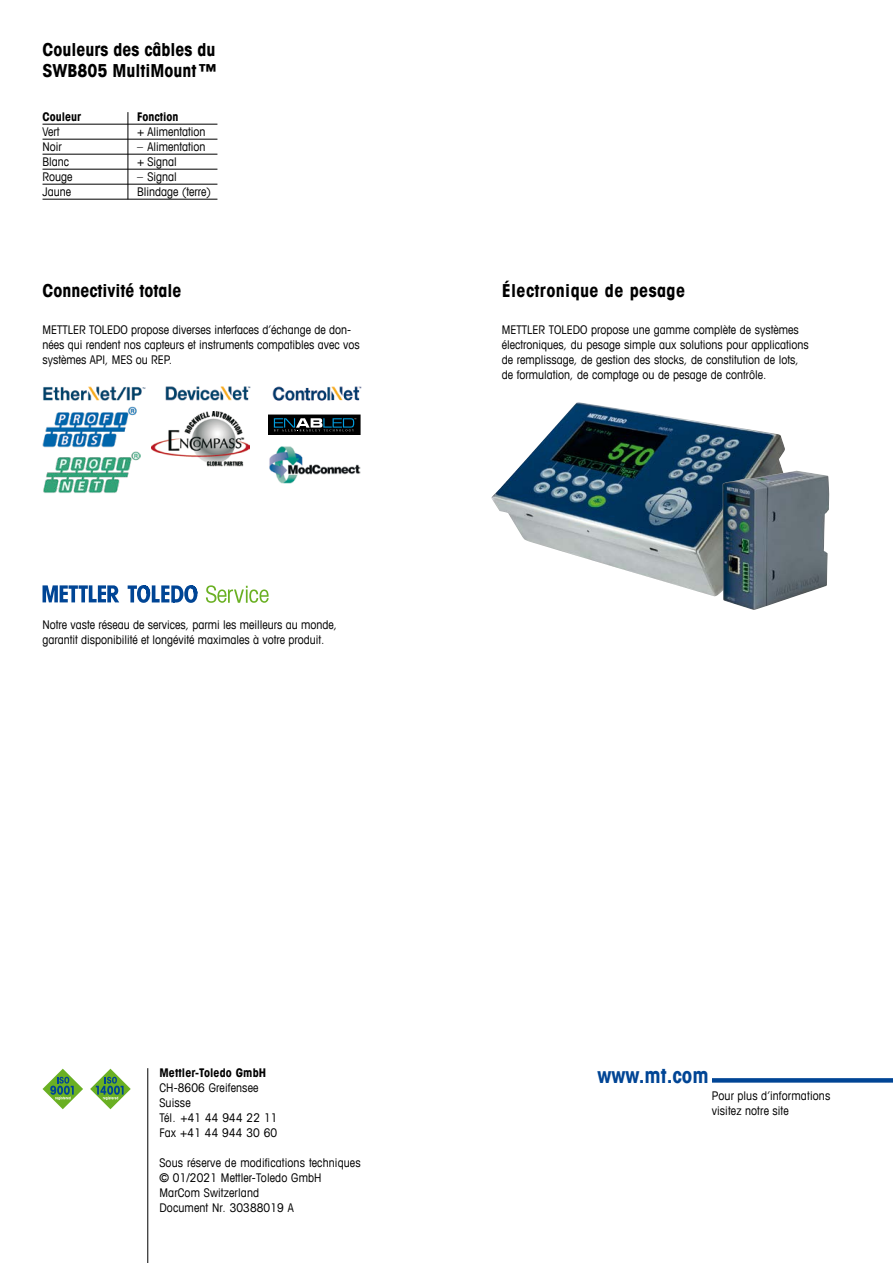
<style>
.page{position:relative;width:893px;height:1263px;background:#fff}
.page>*{position:absolute;margin:0;border:0;box-sizing:border-box;transform-origin:0 0}
.t1{font:700 condensed 21px "Avant Garde Com";color:#004595}
.t2{font:700 condensed 18px/21.6px "Avant Garde Com";color:#000}
.t3{font:700 condensed 18px "Avant Garde Com";letter-spacing:.02em;color:#000}
.t4{font:condensed 12px/15px "Avant Garde Com";color:#000}
.t5{font:700 condensed 12px "Avant Garde Com";color:#000}
</style>
<div class="page">
<svg style="left:206px;top:585px;width:63px;height:18px"></svg>
<svg style="left:43px;top:585px;width:76px;height:17px"></svg>
<svg style="left:128px;top:585px;width:69px;height:18px"></svg>
<img style="left:43px;top:406px;width:94px;height:42px">
<img style="left:43px;top:451px;width:98px;height:42px">
<img style="left:151px;top:412px;width:98px;height:54px">
<div style="left:268px;top:415px;width:92px;height:20px;background:#000"></div>
<svg style="left:274px;top:418px;width:82px;height:14px"></svg>
<img style="left:269px;top:446px;width:91px;height:37px">
<img style="left:272px;top:386px;width:90px;height:15px">
<img style="left:43px;top:386px;width:103px;height:14px">
<img style="left:165px;top:386px;width:85px;height:14px">
<img style="left:491px;top:402px;width:294px;height:194px">
<img style="left:723px;top:471px;width:106px;height:139px">
<hr style="left:43px;top:124px;width:174px;height:1px;background:#000">
<hr style="left:43px;top:139px;width:174px;height:1px;background:#000">
<hr style="left:43px;top:154px;width:174px;height:1px;background:#000">
<hr style="left:43px;top:169px;width:174px;height:1px;background:#000">
<hr style="left:43px;top:184px;width:174px;height:1px;background:#000">
<hr style="left:43px;top:199px;width:174px;height:1px;background:#000">
<hr style="left:128px;top:112px;width:1px;height:87px;background:#000">
<svg style="left:90px;top:1069px;width:41px;height:40px"></svg>
<svg style="left:43px;top:1069px;width:40px;height:40px"></svg>
<hr style="left:147px;top:1068px;width:1px;height:195px;background:#000">
<div style="left:712px;top:1078px;width:181px;height:5px;background:#004595"></div>
<h2 class="t2" style="left:43px;top:38px;width:176px">Couleurs des câbles du<br>SWB805 MultiMount™</h2>
<p class="t5" style="left:43px;top:109px;width:40px">Couleur</p>
<p class="t5" style="left:137px;top:109px;width:43px">Fonction</p>
<p class="t4" style="left:43px;top:124px;width:18px">Vert</p>
<p class="t4" style="left:137px;top:124px;width:70px">+ Alimentation</p>
<p class="t4" style="left:43px;top:139px;width:21px">Noir</p>
<p class="t4" style="left:137px;top:139px;width:70px">– Alimentation</p>
<p class="t4" style="left:43px;top:154px;width:28px">Blanc</p>
<p class="t4" style="left:137px;top:154px;width:41px">+ Signal</p>
<p class="t4" style="left:43px;top:169px;width:32px">Rouge</p>
<p class="t4" style="left:137px;top:169px;width:41px">– Signal</p>
<p class="t4" style="left:43px;top:184px;width:30px">Jaune</p>
<p class="t4" style="left:137px;top:184px;width:75px">Blindage (terre)</p>
<h2 class="t2" style="left:43px;top:280px;width:141px">Connectivité totale</h2>
<p class="t4" style="left:43px;top:322px;width:319px">METTLER TOLEDO propose diverses interfaces d’échange de don&shy;nées qui rendent nos capteurs et instruments compatibles avec vos systèmes API, MES ou REP.</p>
<p class="t4" style="left:43px;top:617px;width:296px">Notre vaste réseau de services, parmi les meilleurs au monde, garantit disponibilité et longévité maximales à votre produit.</p>
<h2 class="t3" style="left:502px;top:279px;width:185px">Électronique de pesage</h2>
<p class="t4" style="left:502px;top:322px;width:308px">METTLER TOLEDO propose une gamme complète de systèmes électroniques, du pesage simple aux solutions pour applications de remplissage, de gestion des stocks, de constitution de lots, de formulation, de comptage ou de pesage de contrôle.</p>
<p class="t5" style="left:159px;top:1065px;width:108px">Mettler-Toledo GmbH</p>
<p class="t4" style="left:159px;top:1080px;width:120px">CH-8606 Greifensee<br>Suisse<br>Tél. +41 44 944 22 11<br>Fax +41 44 944 30 60</p>
<p class="t4" style="left:159px;top:1155px;width:203px">Sous réserve de modifications techniques © 01/2021 Mettler-Toledo GmbH<br>MarCom Switzerland<br>Document Nr. 30388019 A</p>
<h1 class="t1" style="left:597px;top:1061px;width:113px">www.mt.com</h1>
<p class="t4" style="left:712px;top:1087px;width:120px">Pour plus d’informations visitez notre site</p>
</div>
